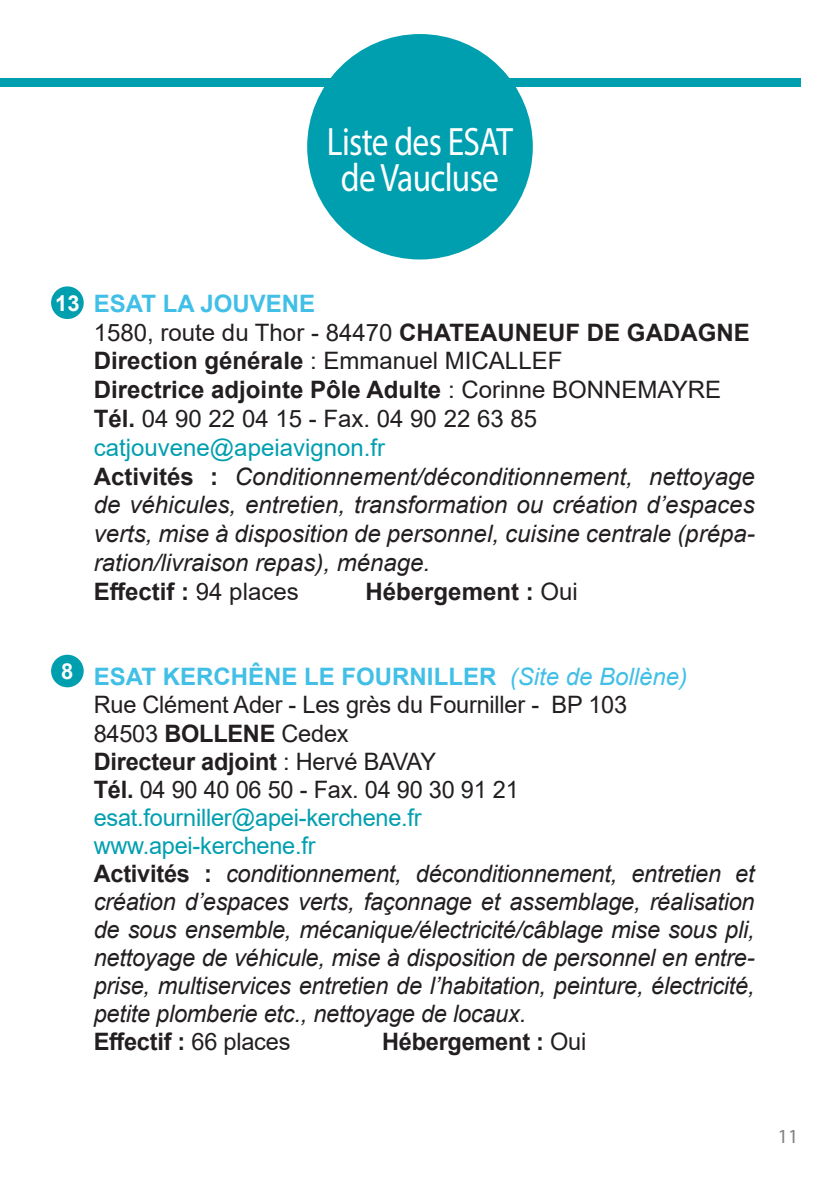
<style>
.page{position:relative;width:840px;height:1191px;background:#fff}
.page>*{position:absolute;margin:0;border:0;box-sizing:border-box;transform-origin:0 0}
.t1{font:39.8px/35.8px "Myriad Pro";letter-spacing:-.02em;color:#fff;text-align:center;scale:.84 1}
.t2{font:italic 24px/28px "Arial";letter-spacing:-.01em;color:#231f20}
.t3{font:700 24px "Arial";letter-spacing:-.005em;color:#231f20}
.t4{font:700 22px "Arial";color:#fff}
.t5{font:20px "Myriad Pro";color:#808285}
.s1{font-weight:700;font-style:normal;color:#41bfe6}
.s2{font-style:normal}
.s3{font-weight:700;font-style:normal}
.s4{font-style:normal;color:#009fb0}
.s5{font-weight:400}
.s6{color:#41bfe6}
</style>
<div class="page">
<div style="left:0;top:78px;width:799px;height:8px;background:#009fb0"></div>
<div style="left:307px;top:34px;width:225px;height:225px;background:#009fb0;border-radius:50%"></div>
<div style="left:51px;top:286px;width:33px;height:33px;background:#009fb0;border-radius:50%"></div>
<div style="left:51px;top:654px;width:33px;height:33px;background:#009fb0;border-radius:50%"></div>
<h1 class="t1" style="left:327px;top:123px;width:223px">Liste des ESAT de Vaucluse</h1>
<p class="t4" style="left:55px;top:288px;width:26px">13</p>
<p class="t2" style="left:94px;top:289px;width:662px;line-height:28.8px"><span class="s1">ESAT LA JOUVENE<br></span><span class="s2">1580, route du Thor - 84470</span> <span class="s3">CHATEAUNEUF DE GADAGNE Direction générale</span> <span class="s2">: Emmanuel MICALLEF<br></span><span class="s3">Directrice adjointe Pôle Adulte</span> <span class="s2">: Corinne BONNEMAYRE </span><span class="s3">Tél.</span> <span class="s2">04 90 22 04 15 - Fax. 04 90 22 63 85 </span><span class="s4">catjouvene@apeiavignon.fr<br></span><span class="s3">Activités :</span> Conditionnement/déconditionnement, nettoyage de véhicules, entretien, transformation ou création d’espaces verts, mise à disposition de personnel, cuisine centrale (prépa&shy;ration/livraison repas), ménage.<br><span class="s3">Effectif :</span> <span class="s2">94 places</span></p>
<p class="t3" style="left:365px;top:574px;width:214px">Hébergement : <span class="s5">Oui</span></p>
<p class="t4" style="left:61px;top:656px;width:14px">8</p>
<p class="t2" style="left:94px;top:663px;width:662px"><span class="s1">ESAT KERCHÊNE LE FOURNILLER</span> <span class="s6">(Site de Bollène)<br></span><span class="s2">Rue Clément Ader - Les grès du Fourniller - BP 103<br>84503</span> <span class="s3">BOLLENE</span> <span class="s2">Cedex<br></span><span class="s3">Directeur adjoint</span> <span class="s2">: Hervé BAVAY<br></span><span class="s3">Tél.</span> <span class="s2">04 90 40 06 50 - Fax. 04 90 30 91 21 </span><span class="s4">esat.fourniller@apei-kerchene.fr<br>www.apei-kerchene.fr<br></span><span class="s3">Activités :</span> conditionnement, déconditionnement, entretien et création d’espaces verts, façonnage et assemblage, réalisation de sous ensemble, mécanique/électricité/câblage mise sous pli, nettoyage de véhicule, mise à disposition de personnel en entre&shy;prise, multiservices entretien de l’habitation, peinture, électricité, petite plomberie etc., nettoyage de locaux.<br><span class="s3">Effectif :</span> <span class="s2">66 places</span></p>
<p class="t3" style="left:382px;top:1024px;width:206px">Hébergement : <span class="s5">Oui</span></p>
<p class="t5" style="left:777px;top:1124px;width:22px">11</p>
</div>
